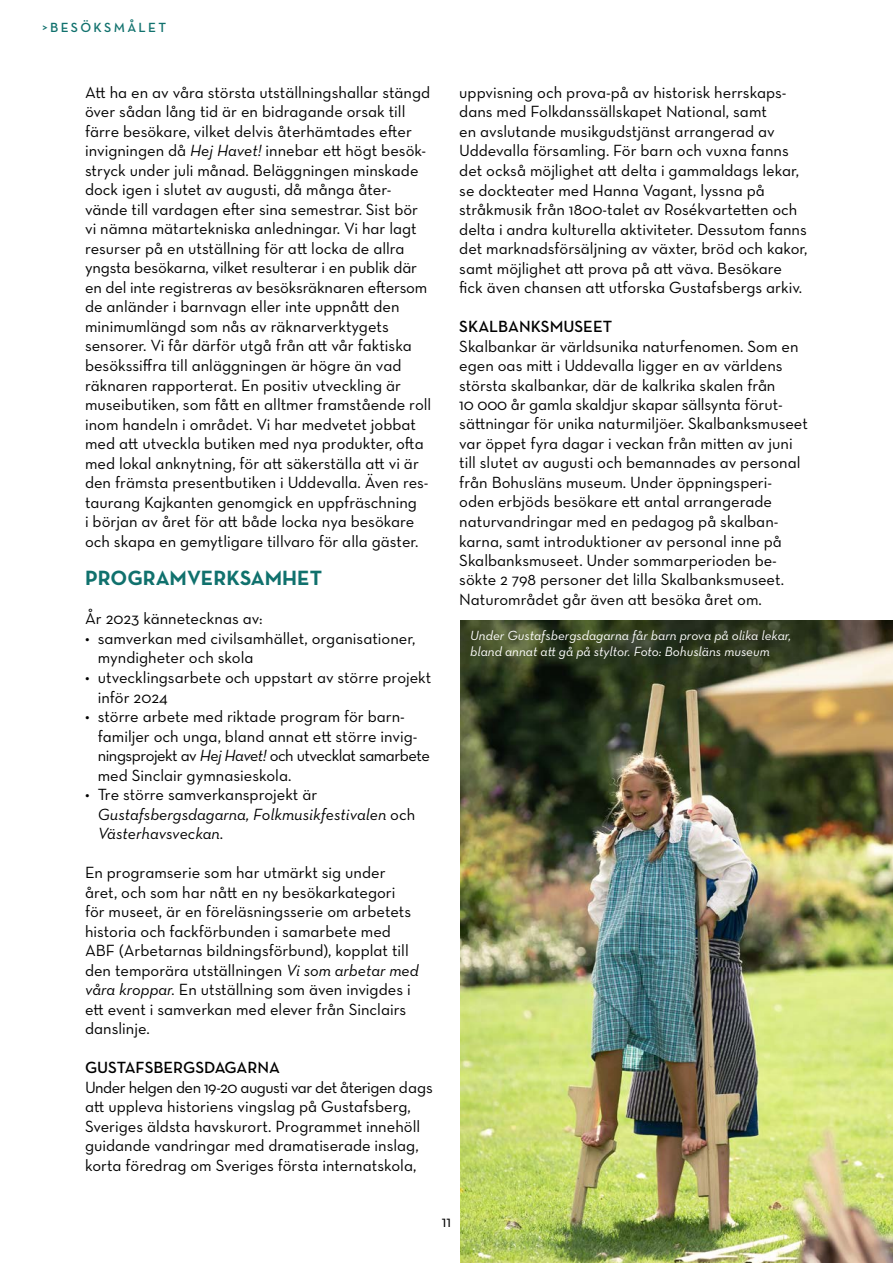
<style>
.page{position:relative;width:893px;height:1263px;background:#fff}
.page>*{position:absolute;margin:0;border:0;box-sizing:border-box;transform-origin:0 0}
.Bröd_svart{font:700 21px "Neutraface Text";color:#10716d}
.Bröd_svart-2{font:16.5px/19.5px "Neutraface Text Book Alt";color:#000}
.t1{font:italic 16.5px/19.5px "Neutraface Text";color:#000}
.Bröd_svart-3{font:600 16.5px "Neutraface Text";color:#000}
.Bildtext_svart_vänster{font:13.5px/16.5px "Neutraface Text Book Italic Alt";color:#fff}
.Kapiteltext_blå{font:13.5px "Neutraface Text Demi Alt";letter-spacing:.17em;color:#10716d}
.s1{font-family:"Neutraface Text";font-style:italic}
.s2{font-family:"Neutraface Text Book Alt";font-style:normal}
</style>
<div class="page">
<img style="left:460px;top:620px;width:433px;height:643px">
<p class="Kapiteltext_blå" style="left:43px;top:19px;width:125px">&gt;BESÖKSMÅLET</p>
<p class="Bröd_svart-2" style="left:85px;top:82px;width:348px">Att ha en av våra största utställningshallar stängd över sådan lång tid är en bidragande orsak till färre besökare, vilket delvis återhämtades efter invigningen då <span class="s1">Hej Havet!</span> innebar ett högt besök&shy;stryck under juli månad. Beläggningen minskade dock igen i slutet av augusti, då många åter&shy;vände till vardagen efter sina semestrar. Sist bör vi nämna mätartekniska anledningar. Vi har lagt resurser på en utställning för att locka de allra yngsta besökarna, vilket resulterar i en publik där en del inte registreras av besöksräknaren eftersom de anländer i barnvagn eller inte uppnått den minimumlängd som nås av räknarverktygets sensorer. Vi får därför utgå från att vår faktiska besökssiffra till anläggningen är högre än vad räknaren rapporterat. En positiv utveckling är museibutiken, som fått en alltmer framstående roll inom handeln i området. Vi har medvetet jobbat med att utveckla butiken med nya produkter, ofta med lokal anknytning, för att säkerställa att vi är den främsta presentbutiken i Uddevalla. Även res&shy;taurang Kajkanten genomgick en uppfräschning<br>i början av året för att både locka nya besökare och skapa en gemytligare tillvaro för alla gäster.</p>
<p class="Bröd_svart" style="left:85px;top:565px;width:239px">PROGRAMVERKSAMHET</p>
<p class="Bröd_svart-2" style="left:85px;top:609px;width:179px">År 2023 kännetecknas av:</p>
<p class="Bröd_svart-2" style="left:98px;top:628px;width:319px;text-indent:-13px">• samverkan med civilsamhället, organisationer, myndigheter och skola</p>
<p class="Bröd_svart-2" style="left:98px;top:667px;width:335px;text-indent:-13px">• utvecklingsarbete och uppstart av större projekt inför 2024</p>
<p class="Bröd_svart-2" style="left:98px;top:706px;width:334px;text-indent:-13px">• större arbete med riktade program för barn&shy;familjer och unga, bland annat ett större invig&shy;ningsprojekt av <span class="s1">Hej Havet!</span> och utvecklat samarbete med Sinclair gymnasieskola.</p>
<p class="t1" style="left:98px;top:784px;width:319px;text-indent:-13px"><span class="s2">• Tre större samverkansprojekt är<br></span>Gustafsbergsdagarna, Folkmusikfestivalen <span class="s2">och<br></span>Västerhavsveckan<span class="s2">.</span></p>
<p class="Bröd_svart-2" style="left:85px;top:862px;width:335px">En programserie som har utmärkt sig under året, och som har nått en ny besökarkategori för museet, är en föreläsningsserie om arbetets historia och fackförbunden i samarbete med ABF (Arbetarnas bildningsförbund), kopplat till den temporära utställningen <span class="s1">Vi som arbetar med våra kroppar.</span> En utställning som även invigdes i ett event i samverkan med elever från Sinclairs danslinje.</p>
<p class="Bröd_svart-3" style="left:85px;top:1057px;width:196px">GUSTAFSBERGSDAGARNA</p>
<p class="Bröd_svart-2" style="left:85px;top:1077px;width:349px">Under helgen den 19-20 augusti var det återigen dags att uppleva historiens vingslag på Gustafsberg, Sveriges äldsta havskurort. Programmet innehöll guidande vandringar med dramatiserade inslag, korta föredrag om Sveriges första internatskola,</p>
<p class="Bröd_svart-2" style="left:459px;top:82px;width:350px">uppvisning och prova-på av historisk herrskaps&shy;dans med Folkdanssällskapet National, samt<br>en avslutande musikgudstjänst arrangerad av Uddevalla församling. För barn och vuxna fanns det också möjlighet att delta i gammaldags lekar, se dockteater med Hanna Vagant, lyssna på stråkmusik från 1800-talet av Rosékvartetten och delta i andra kulturella aktiviteter. Dessutom fanns det marknadsförsäljning av växter, bröd och kakor, samt möjlighet att prova på att väva. Besökare fick även chansen att utforska Gustafsbergs arkiv.</p>
<p class="Bröd_svart-3" style="left:459px;top:316px;width:154px">SKALBANKSMUSEET</p>
<p class="Bröd_svart-2" style="left:459px;top:336px;width:350px">Skalbankar är världsunika naturfenomen. Som en egen oas mitt i Uddevalla ligger en av världens största skalbankar, där de kalkrika skalen från<br>10 000 år gamla skaldjur skapar sällsynta förut&shy;sättningar för unika naturmiljöer. Skalbanksmuseet var öppet fyra dagar i veckan från mitten av juni till slutet av augusti och bemannades av personal från Bohusläns museum. Under öppningsperi&shy;oden erbjöds besökare ett antal arrangerade naturvandringar med en pedagog på skalban&shy;karna, samt introduktioner av personal inne på Skalbanksmuseet. Under sommarperioden be&shy;sökte 2 798 personer det lilla Skalbanksmuseet.<br>Naturområdet går även att besöka året om.</p>
<p class="Bildtext_svart_vänster" style="left:470px;top:627px;width:322px">Under Gustafsbergsdagarna får barn prova på olika lekar, bland annat att gå på styltor. Foto: Bohusläns museum</p>
<p class="Bröd_svart-2" style="left:442px;top:1211px;width:11px">11</p>
</div>
